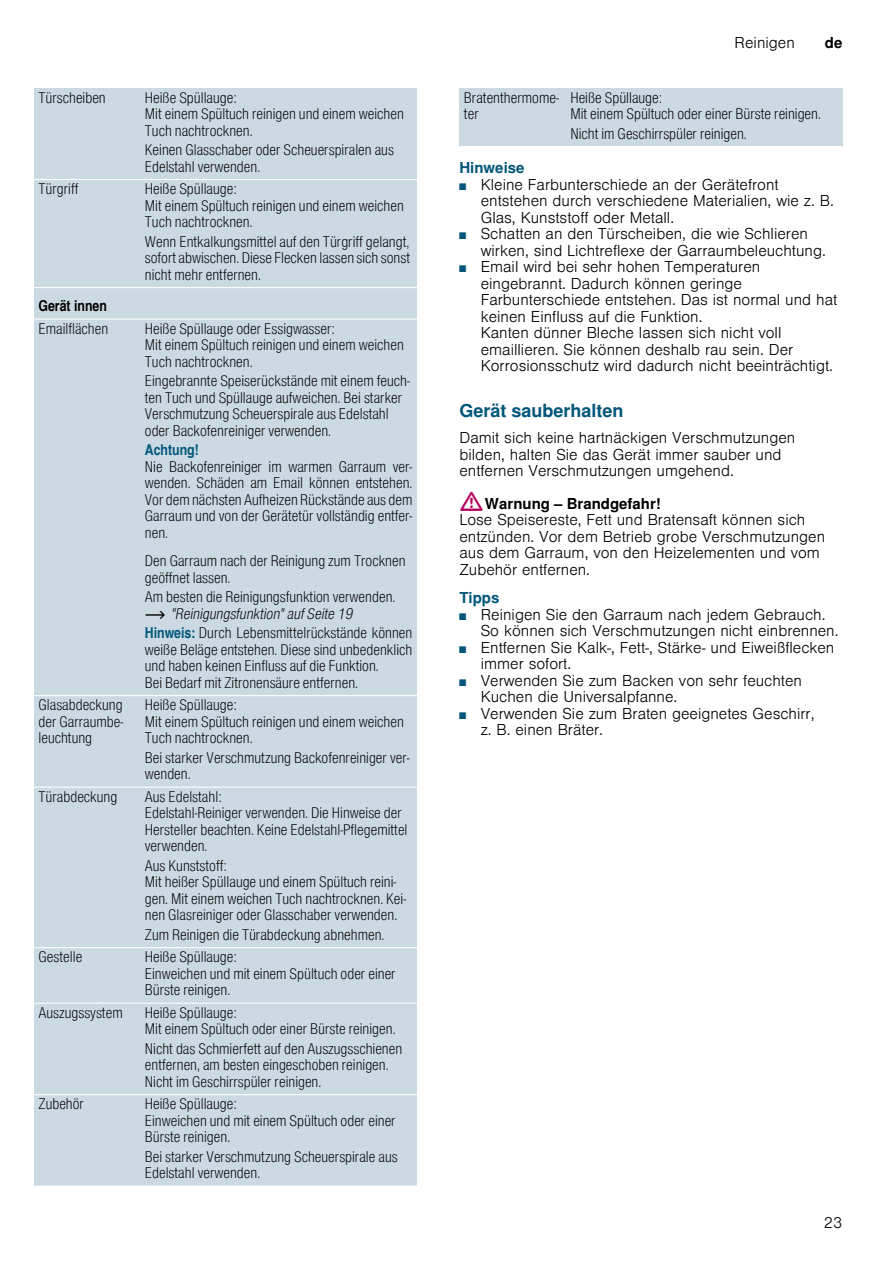
<style>
.page{position:relative;width:893px;height:1263px;background:#fff}
.page>*{position:absolute;margin:0;border:0;box-sizing:border-box;transform-origin:0 0}
.t1{font:700 18px "Nimbus San L";color:#00567a}
.t2{font:15px/16.5px "Nimbus San L Lig Con";color:#000}
.t3{font:300 15px/16.5px "Nimbus San L";color:#000}
.t4{font:15px "Nimbus San L Lig Con Ita";color:#000}
.t5{font:700 15px "Nimbus San L";color:#00567a}
.t6{font:15px "Nimbus San L Bol Con";color:#000}
.t7{font:15px "Nimbus San L Bol Con";color:#00567a}
.t8{font:700 15px "Nimbus San L";color:#000}
.s1{font-family:"BSH Symb PH1"}
.s2{font-family:"Nimbus San L Bol Con";color:#00567a}
.s3{font-size:9px;color:#00567a}
.s4{font-family:"BSH Symb All";font-weight:400;font-size:21px;color:#b5015b}
.s5{font-weight:700}
</style>
<div class="page">
<div style="left:34px;top:88px;width:106px;height:92px;background:#cbd9e3"></div>
<div style="left:140px;top:88px;width:277px;height:92px;background:#cbd9e3"></div>
<div style="left:34px;top:180px;width:106px;height:108px;background:#cbd9e3"></div>
<div style="left:140px;top:180px;width:277px;height:108px;background:#cbd9e3"></div>
<div style="left:34px;top:288px;width:383px;height:31px;background:#cbd9e3"></div>
<div style="left:34px;top:319px;width:106px;height:377px;background:#cbd9e3"></div>
<div style="left:140px;top:319px;width:277px;height:377px;background:#cbd9e3"></div>
<div style="left:34px;top:696px;width:106px;height:91px;background:#cbd9e3"></div>
<div style="left:140px;top:696px;width:277px;height:91px;background:#cbd9e3"></div>
<div style="left:34px;top:787px;width:106px;height:161px;background:#cbd9e3"></div>
<div style="left:140px;top:787px;width:277px;height:161px;background:#cbd9e3"></div>
<div style="left:34px;top:948px;width:106px;height:55px;background:#cbd9e3"></div>
<div style="left:140px;top:948px;width:277px;height:55px;background:#cbd9e3"></div>
<div style="left:34px;top:1003px;width:106px;height:92px;background:#cbd9e3"></div>
<div style="left:140px;top:1003px;width:277px;height:92px;background:#cbd9e3"></div>
<div style="left:34px;top:1095px;width:106px;height:91px;background:#cbd9e3"></div>
<div style="left:140px;top:1095px;width:277px;height:91px;background:#cbd9e3"></div>
<hr style="left:34px;top:179px;width:383px;height:1px;background:#fff">
<hr style="left:34px;top:287px;width:383px;height:1px;background:#fff">
<hr style="left:34px;top:318px;width:383px;height:2px;background:#fff">
<hr style="left:34px;top:695px;width:383px;height:1px;background:#fff">
<hr style="left:34px;top:786px;width:383px;height:2px;background:#fff">
<hr style="left:34px;top:947px;width:383px;height:1px;background:#fff">
<hr style="left:34px;top:1002px;width:383px;height:2px;background:#fff">
<hr style="left:34px;top:1094px;width:383px;height:1px;background:#fff">
<hr style="left:34px;top:1185px;width:383px;height:2px;background:#fff">
<div style="left:459px;top:88px;width:107px;height:59px;background:#cbd9e3"></div>
<div style="left:566px;top:88px;width:276px;height:59px;background:#cbd9e3"></div>
<hr style="left:459px;top:146px;width:383px;height:1px;background:#fff">
<p class="t2" style="left:39px;top:88px;width:69px">Türscheiben</p>
<p class="t2" style="left:145px;top:88px;width:260px">Heiße Spüllauge:<br>Mit einem Spültuch reinigen und einem weichen<br>Tuch nachtrocknen.</p>
<p class="t2" style="left:145px;top:141px;width:250px">Keinen Glasschaber oder Scheuerspiralen aus<br>Edelstahl verwenden.</p>
<p class="t2" style="left:39px;top:180px;width:41px">Türgriff</p>
<p class="t2" style="left:145px;top:180px;width:260px">Heiße Spüllauge:<br>Mit einem Spültuch reinigen und einem weichen<br>Tuch nachtrocknen.</p>
<p class="t2" style="left:145px;top:232px;width:267px;text-align:justify">Wenn Entkalkungsmittel auf den Türgriff gelangt, sofort abwischen. Diese Flecken lassen sich sonst nicht mehr entfernen.</p>
<p class="t6" style="left:39px;top:296px;width:70px">Gerät innen</p>
<p class="t2" style="left:39px;top:319px;width:71px">Emailflächen</p>
<p class="t2" style="left:145px;top:319px;width:260px">Heiße Spüllauge oder Essigwasser:<br>Mit einem Spültuch reinigen und einem weichen<br>Tuch nachtrocknen.</p>
<p class="t2" style="left:145px;top:372px;width:266px">Eingebrannte Speiserückstände mit einem feuch&shy;ten Tuch und Spüllauge aufweichen. Bei starker Verschmutzung Scheuerspirale aus Edelstahl oder Backofenreiniger verwenden.</p>
<p class="t7" style="left:145px;top:440px;width:55px">Achtung!</p>
<p class="t2" style="left:145px;top:457px;width:269px;text-align:justify">Nie Backofenreiniger im warmen Garraum ver&shy;wenden. Schäden am Email können entstehen.<br>Vor dem nächsten Aufheizen Rückstände aus dem Garraum und von der Gerätetür vollständig entfer&shy;nen.</p>
<p class="t2" style="left:145px;top:552px;width:262px">Den Garraum nach der Reinigung zum Trocknen geöffnet lassen.</p>
<p class="t2" style="left:145px;top:588px;width:252px">Am besten die Reinigungsfunktion verwenden.</p>
<p class="t4" style="left:145px;top:604px;width:210px"><span class="s1">~</span> "Reinigungsfunktion" auf Seite 19</p>
<p class="t2" style="left:145px;top:624px;width:269px"><span class="s2">Hinweis:</span> Durch Lebensmittelrückstände können weiße Beläge entstehen. Diese sind unbedenklich und haben keinen Einfluss auf die Funktion.<br>Bei Bedarf mit Zitronensäure entfernen.</p>
<p class="t2" style="left:39px;top:696px;width:86px;text-align:justify">Glasabdeckung der Garraumbe&shy;leuchtung</p>
<p class="t2" style="left:145px;top:696px;width:260px">Heiße Spüllauge:<br>Mit einem Spültuch reinigen und einem weichen<br>Tuch nachtrocknen.</p>
<p class="t2" style="left:145px;top:748px;width:266px">Bei starker Verschmutzung Backofenreiniger ver&shy;wenden.</p>
<p class="t2" style="left:39px;top:787px;width:80px">Türabdeckung</p>
<p class="t2" style="left:145px;top:787px;width:264px">Aus Edelstahl:<br>Edelstahl-Reiniger verwenden. Die Hinweise der<br>Hersteller beachten. Keine Edelstahl-Pflegemittel verwenden.</p>
<p class="t2" style="left:145px;top:856px;width:263px">Aus Kunststoff:<br>Mit heißer Spüllauge und einem Spültuch reini&shy;gen. Mit einem weichen Tuch nachtrocknen. Kei&shy;nen Glasreiniger oder Glasschaber verwenden.</p>
<p class="t2" style="left:145px;top:925px;width:241px">Zum Reinigen die Türabdeckung abnehmen.</p>
<p class="t2" style="left:39px;top:948px;width:45px">Gestelle</p>
<p class="t2" style="left:145px;top:948px;width:252px">Heiße Spüllauge:<br>Einweichen und mit einem Spültuch oder einer<br>Bürste reinigen.</p>
<p class="t2" style="left:39px;top:1003px;width:86px">Auszugssystem</p>
<p class="t2" style="left:145px;top:1003px;width:252px">Heiße Spüllauge:<br>Mit einem Spültuch oder einer Bürste reinigen.</p>
<p class="t2" style="left:145px;top:1039px;width:259px">Nicht das Schmierfett auf den Auszugsschienen entfernen, am besten eingeschoben reinigen.<br>Nicht im Geschirrspüler reinigen.</p>
<p class="t2" style="left:39px;top:1095px;width:47px">Zubehör</p>
<p class="t2" style="left:145px;top:1095px;width:252px">Heiße Spüllauge:<br>Einweichen und mit einem Spültuch oder einer<br>Bürste reinigen.</p>
<p class="t2" style="left:145px;top:1147px;width:254px">Bei starker Verschmutzung Scheuerspirale aus<br>Edelstahl verwenden.</p>
<p class="t3" style="left:734px;top:33px;width:62px">Reinigen</p>
<p class="t8" style="left:824px;top:34px;width:19px">de</p>
<p class="t2" style="left:464px;top:88px;width:96px">Bratenthermome&shy;ter</p>
<p class="t2" style="left:570px;top:88px;width:252px">Heiße Spüllauge:<br>Mit einem Spültuch oder einer Bürste reinigen.</p>
<p class="t2" style="left:570px;top:124px;width:178px">Nicht im Geschirrspüler reinigen.</p>
<p class="t5" style="left:459px;top:158px;width:67px">Hinweise</p>
<p class="t3" style="left:480px;top:175px;width:354px;text-indent:-21px"><span class="s3">■</span> Kleine Farbunterschiede an der Gerätefront entstehen durch verschiedene Materialien, wie z. B.<br>Glas, Kunststoff oder Metall.</p>
<p class="t3" style="left:480px;top:224px;width:346px;text-indent:-21px"><span class="s3">■</span> Schatten an den Türscheiben, die wie Schlieren wirken, sind Lichtreflexe der Garraumbeleuchtung.</p>
<p class="t3" style="left:480px;top:257px;width:358px;text-indent:-21px"><span class="s3">■</span> Email wird bei sehr hohen Temperaturen eingebrannt. Dadurch können geringe Farbunterschiede entstehen. Das ist normal und hat keinen Einfluss auf die Funktion.<br>Kanten dünner Bleche lassen sich nicht voll emaillieren. Sie können deshalb rau sein. Der Korrosionsschutz wird dadurch nicht beeinträchtigt.</p>
<p class="t1" style="left:459px;top:399px;width:166px">Gerät sauberhalten</p>
<p class="t3" style="left:459px;top:428px;width:337px">Damit sich keine hartnäckigen Verschmutzungen bilden, halten Sie das Gerät immer sauber und entfernen Verschmutzungen umgehend.</p>
<p class="t3" style="left:459px;top:494px;width:367px"><span class="s4">:</span><span class="s5">Warnung – Brandgefahr!<br></span>Lose Speisereste, Fett und Bratensaft können sich entzünden. Vor dem Betrieb grobe Verschmutzungen aus dem Garraum, von den Heizelementen und vom Zubehör entfernen.</p>
<p class="t5" style="left:459px;top:588px;width:42px">Tipps</p>
<p class="t3" style="left:480px;top:605px;width:359px;text-indent:-21px"><span class="s3">■</span> Reinigen Sie den Garraum nach jedem Gebrauch.<br>So können sich Verschmutzungen nicht einbrennen.</p>
<p class="t3" style="left:480px;top:638px;width:355px;text-indent:-21px"><span class="s3">■</span> Entfernen Sie Kalk-, Fett-, Stärke- und Eiweißflecken immer sofort.</p>
<p class="t3" style="left:480px;top:671px;width:323px;text-indent:-21px"><span class="s3">■</span> Verwenden Sie zum Backen von sehr feuchten<br>Kuchen die Universalpfanne.</p>
<p class="t3" style="left:480px;top:704px;width:335px;text-indent:-21px"><span class="s3">■</span> Verwenden Sie zum Braten geeignetes Geschirr, z. B. einen Bräter.</p>
<p class="t3" style="left:824px;top:1213px;width:20px">23</p>
</div>
